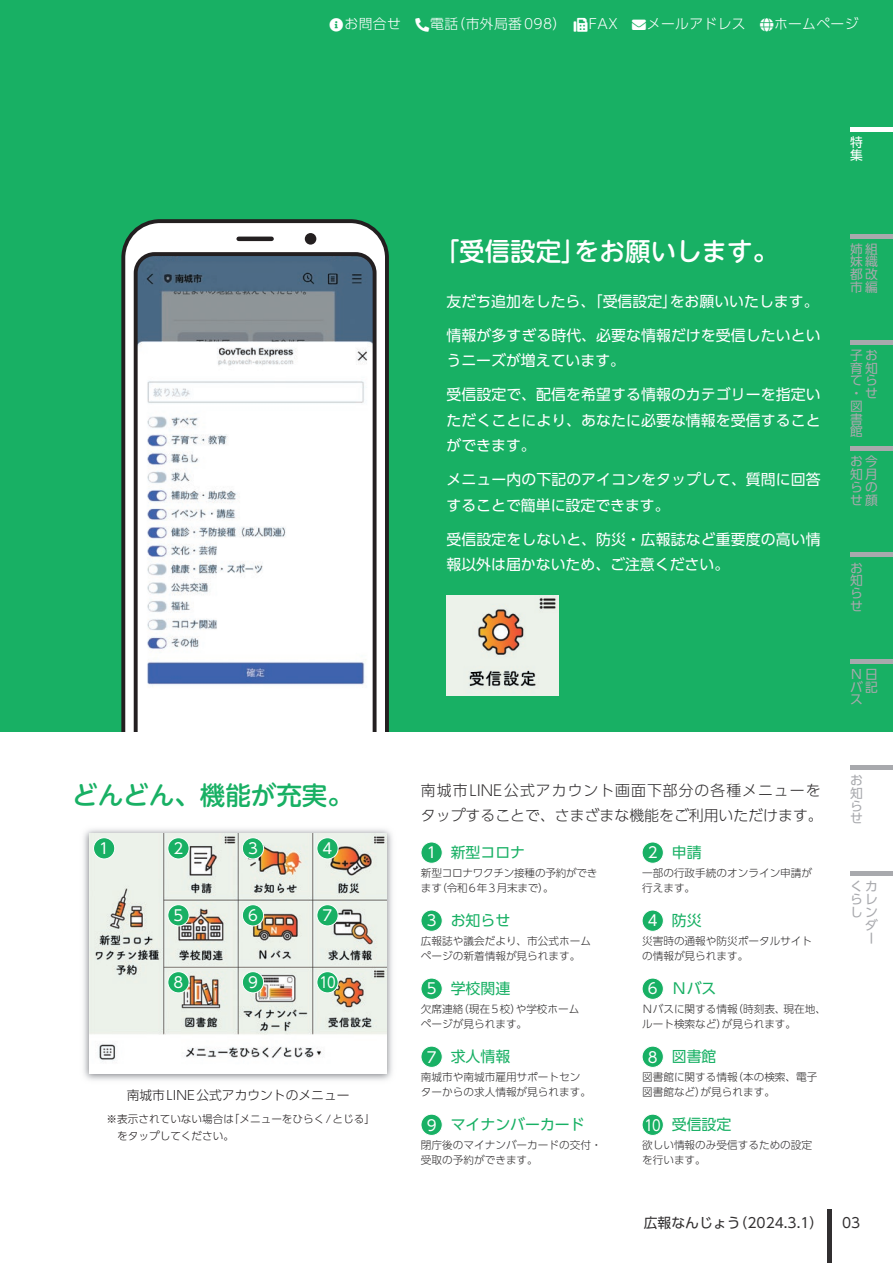
<style>
.page{position:relative;width:893px;height:1263px;background:#fff}
.page>*{position:absolute;margin:0;border:0;box-sizing:border-box;transform-origin:0 0}
.t1{font:500 25.5px "UD Shin M Go Pr 6 N";color:#fff}
.t2{font:500 25.5px "UD Shin M Go Pr 6 N";color:#18b064}
.t3{font:14.85px/25.5px "UD Shin Go Pr 6 N";letter-spacing:.005em;color:#fff}
.t4{font:300 14.85px/25.5px "UD Shin Go Pr 6 N";color:#312f30}
.t5{font:14.85px "UD Shin Go Pr 6 N";color:#18b064}
.t6{font:14.85px "UD Shin Go Pr 6 N";letter-spacing:.005em;color:#fff;scale:.88 1}
.t7{font:300 13.8px "UD Shin Go Pr 6 N";letter-spacing:.025em;color:#fff}
.t8{font:13.8px "UD Shin Go Pr 6 N";color:#312f30}
.t9{font:12.75px/12.8px "UD Shin Go Pr 6 N";color:#a8a9ad;text-align:justify}
.t10{font:300 12.75px "UD Shin Go Pr 6 N";color:#231f20}
.t11{font:12.75px/12.8px "UD Shin Go Pr 6 N";color:#fff}
.t12{font:300 10.65px/14.9px "UD Shin Go Pr 6 N";color:#312f30}
.t13{font:300 10.65px/17px "UD Shin Go Pr 6 N";color:#231f20}
.t14{font:300 10.65px/14.9px "UD Shin Go Pr 6 N";letter-spacing:-.025em;color:#312f30}
.s1{color:#fff}
</style>
<div class="page">
<div style="left:0;top:0;width:893px;height:731px;background:#18b064"></div>
<svg style="left:121px;top:219px;width:268px;height:512px;background:#b0b4b1"></svg>
<hr style="left:239px;top:237px;width:33px;height:4px;background:#231f20">
<div style="left:305px;top:233px;width:11px;height:12px;background:#231f20;border-radius:50%"></div>
<svg style="left:134px;top:252px;width:243px;height:479px;background:#ced4da"></svg>
<img style="left:446px;top:595px;width:113px;height:100px">
<img style="left:83px;top:829px;width:309px;height:252px">
<img style="left:89px;top:833px;width:298px;height:241px">
<div style="left:94px;top:838px;width:21px;height:21px;background:#18b064;border-radius:50%"></div>
<div style="left:93px;top:837px;width:22px;height:22px;border:1px solid #fff;border-radius:50%"></div>
<div style="left:421px;top:842px;width:21px;height:21px;background:#18b064;border-radius:50%"></div>
<div style="left:421px;top:842px;width:21px;height:21px;border:1px solid #fff;border-radius:50%"></div>
<div style="left:642px;top:842px;width:21px;height:21px;background:#18b064;border-radius:50%"></div>
<div style="left:642px;top:842px;width:22px;height:21px;border:1px solid #fff;border-radius:50%"></div>
<div style="left:421px;top:910px;width:21px;height:21px;background:#18b064;border-radius:50%"></div>
<div style="left:421px;top:910px;width:21px;height:21px;border:1px solid #fff;border-radius:50%"></div>
<div style="left:642px;top:910px;width:21px;height:21px;background:#18b064;border-radius:50%"></div>
<div style="left:642px;top:910px;width:22px;height:21px;border:1px solid #fff;border-radius:50%"></div>
<div style="left:421px;top:978px;width:21px;height:21px;background:#18b064;border-radius:50%"></div>
<div style="left:421px;top:978px;width:21px;height:21px;border:1px solid #fff;border-radius:50%"></div>
<div style="left:642px;top:978px;width:21px;height:21px;background:#18b064;border-radius:50%"></div>
<div style="left:642px;top:978px;width:22px;height:21px;border:1px solid #fff;border-radius:50%"></div>
<div style="left:421px;top:1046px;width:21px;height:21px;background:#18b064;border-radius:50%"></div>
<div style="left:421px;top:1046px;width:21px;height:21px;border:1px solid #fff;border-radius:50%"></div>
<div style="left:642px;top:1046px;width:21px;height:21px;background:#18b064;border-radius:50%"></div>
<div style="left:642px;top:1046px;width:22px;height:21px;border:1px solid #fff;border-radius:50%"></div>
<div style="left:421px;top:1114px;width:21px;height:21px;background:#18b064;border-radius:50%"></div>
<div style="left:421px;top:1114px;width:21px;height:21px;border:1px solid #fff;border-radius:50%"></div>
<div style="left:642px;top:1114px;width:21px;height:21px;background:#18b064;border-radius:50%"></div>
<div style="left:642px;top:1114px;width:22px;height:21px;border:1px solid #fff;border-radius:50%"></div>
<div style="left:168px;top:838px;width:21px;height:21px;background:#18b064;border-radius:50%"></div>
<div style="left:168px;top:837px;width:21px;height:22px;border:1px solid #fff;border-radius:50%"></div>
<div style="left:242px;top:838px;width:22px;height:21px;background:#18b064;border-radius:50%"></div>
<div style="left:242px;top:837px;width:22px;height:22px;border:1px solid #fff;border-radius:50%"></div>
<div style="left:317px;top:838px;width:21px;height:21px;background:#18b064;border-radius:50%"></div>
<div style="left:317px;top:837px;width:21px;height:22px;border:1px solid #fff;border-radius:50%"></div>
<div style="left:168px;top:905px;width:21px;height:21px;background:#18b064;border-radius:50%"></div>
<div style="left:168px;top:904px;width:21px;height:22px;border:1px solid #fff;border-radius:50%"></div>
<div style="left:242px;top:905px;width:22px;height:21px;background:#18b064;border-radius:50%"></div>
<div style="left:242px;top:904px;width:22px;height:22px;border:1px solid #fff;border-radius:50%"></div>
<div style="left:317px;top:905px;width:21px;height:21px;background:#18b064;border-radius:50%"></div>
<div style="left:317px;top:904px;width:21px;height:22px;border:1px solid #fff;border-radius:50%"></div>
<div style="left:168px;top:972px;width:21px;height:21px;background:#18b064;border-radius:50%"></div>
<div style="left:168px;top:971px;width:21px;height:22px;border:1px solid #fff;border-radius:50%"></div>
<div style="left:242px;top:972px;width:22px;height:21px;background:#18b064;border-radius:50%"></div>
<div style="left:242px;top:971px;width:22px;height:22px;border:1px solid #fff;border-radius:50%"></div>
<div style="left:317px;top:972px;width:21px;height:21px;background:#18b064;border-radius:50%"></div>
<div style="left:317px;top:971px;width:21px;height:22px;border:1px solid #fff;border-radius:50%"></div>
<hr style="left:827px;top:1210px;width:4px;height:53px;background:#312f30">
<hr style="left:850px;top:234px;width:43px;height:4px;background:#a8a9ad">
<hr style="left:850px;top:128px;width:43px;height:4px;background:#fff">
<hr style="left:850px;top:340px;width:43px;height:4px;background:#a8a9ad">
<div style="left:850px;top:446px;width:43px;height:5px;background:#a8a9ad"></div>
<hr style="left:850px;top:553px;width:43px;height:4px;background:#a8a9ad">
<hr style="left:850px;top:659px;width:43px;height:4px;background:#a8a9ad">
<div style="left:850px;top:765px;width:43px;height:5px;background:#a8a9ad"></div>
<hr style="left:850px;top:872px;width:43px;height:4px;background:#a8a9ad">
<p class="t7" style="left:344px;top:13px;width:516px">お問合せ　 電話（市外局番098）　 FAX　 メールアドレス　 ホームページ</p>
<p class="t11" style="left:850px;top:136px;width:14px">特集</p>
<h1 class="t1" style="left:434px;top:229px;width:346px">「受信設定」をお願いします。</h1>
<h2 class="t3" style="left:446px;top:288px;width:374px">友だち追加をしたら、「受信設定」をお願いいたします。</h2>
<h2 class="t3" style="left:446px;top:322px;width:376px">情報が多すぎる時代、必要な情報だけを受信したいというニーズが増えています。</h2>
<h2 class="t3" style="left:446px;top:381px;width:376px;text-align:justify">受信設定で、配信を希望する情報のカテゴリーを指定いただくことにより、あなたに必要な情報を受信することができます。</h2>
<h2 class="t3" style="left:446px;top:466px;width:376px">メニュー内の下記のアイコンをタップして、質問に回答することで簡単に設定できます。</h2>
<h2 class="t3" style="left:446px;top:526px;width:376px">受信設定をしないと、防災・広報誌など重要度の高い情報以外は届かないため、ご注意ください。</h2>
<h1 class="t2" style="left:72px;top:774px;width:282px">どんどん、機能が充実。</h1>
<h2 class="t4" style="left:421px;top:777px;width:403px">南城市LINE公式アカウント画面下部分の各種メニューをタップすることで、さまざまな機能をご利用いただけます。</h2>
<h2 class="t3" style="left:174px;top:835px;width:11px">2</h2>
<h2 class="t3" style="left:248px;top:835px;width:11px">3</h2>
<h2 class="t3" style="left:323px;top:835px;width:11px">4</h2>
<h2 class="t3" style="left:99px;top:835px;width:11px">1</h2>
<h2 class="t5" style="left:427px;top:841px;width:100px"><span class="s1">1</span> 新型コロナ</h2>
<h2 class="t5" style="left:648px;top:841px;width:55px"><span class="s1">2</span> 申請</h2>
<p class="t14" style="left:421px;top:865px;width:178px">新型コロナワクチン接種の予約ができます（令和6年3月末まで）。</p>
<p class="t12" style="left:642px;top:865px;width:172px">一部の行政手続のオンライン申請が行えます。</p>
<h2 class="t3" style="left:174px;top:902px;width:11px">5</h2>
<h2 class="t3" style="left:248px;top:902px;width:11px">6</h2>
<h2 class="t3" style="left:323px;top:902px;width:11px">7</h2>
<h2 class="t5" style="left:427px;top:909px;width:85px"><span class="s1">3</span> お知らせ</h2>
<h2 class="t5" style="left:648px;top:909px;width:55px"><span class="s1">4</span> 防災</h2>
<p class="t12" style="left:421px;top:933px;width:172px">広報誌や議会だより、市公式ホームページの新着情報が見られます。</p>
<p class="t12" style="left:642px;top:933px;width:172px">災害時の通報や防災ポータルサイトの情報が見られます。</p>
<h2 class="t3" style="left:174px;top:969px;width:11px">8</h2>
<h2 class="t3" style="left:248px;top:969px;width:11px">9</h2>
<h2 class="t6" style="left:319px;top:970px;width:20px">10</h2>
<h2 class="t5" style="left:427px;top:977px;width:85px"><span class="s1">5</span> 学校関連</h2>
<h2 class="t5" style="left:648px;top:977px;width:70px"><span class="s1">6</span> Ｎバス</h2>
<p class="t12" style="left:421px;top:1001px;width:160px">欠席連絡（現在5校）や学校ホームページが見られます。</p>
<p class="t12" style="left:642px;top:1001px;width:185px">Ｎバスに関する情報（時刻表、現在地、ルート検索など）が見られます。</p>
<h2 class="t5" style="left:427px;top:1045px;width:85px"><span class="s1">7</span> 求人情報</h2>
<h2 class="t5" style="left:648px;top:1045px;width:70px"><span class="s1">8</span> 図書館</h2>
<p class="t10" style="left:127px;top:1085px;width:224px">南城市LINE公式アカウントのメニュー</p>
<p class="t13" style="left:107px;top:1110px;width:270px">※表示されていない場合は「メニューをひらく/とじる」　をタップしてください。</p>
<p class="t12" style="left:421px;top:1069px;width:172px">南城市や南城市雇用サポートセンターからの求人情報が見られます。</p>
<p class="t12" style="left:642px;top:1069px;width:177px">図書館に関する情報（本の検索、電子図書館など）が見られます。</p>
<h2 class="t5" style="left:427px;top:1113px;width:159px"><span class="s1">9</span> マイナンバーカード</h2>
<h2 class="t5" style="left:645px;top:1113px;width:88px"><span class="s1">10</span> 受信設定</h2>
<p class="t12" style="left:421px;top:1137px;width:182px">閉庁後のマイナンバーカードの交付・受取の予約ができます。</p>
<p class="t12" style="left:642px;top:1137px;width:172px">欲しい情報のみ受信するための設定を行います。</p>
<p class="t9" style="left:850px;top:242px;width:29px">姉組妹織都改市編</p>
<p class="t9" style="left:850px;top:348px;width:28px;text-align:left">子お育知てら・<br>図書館</p>
<p class="t9" style="left:865px;top:387px;width:13px">せ</p>
<p class="t9" style="left:850px;top:455px;width:29px;text-align:left">お今知月らのせ顔</p>
<p class="t9" style="left:850px;top:561px;width:14px">お知らせ</p>
<p class="t9" style="left:850px;top:667px;width:29px">Ｎ日バ記ス</p>
<p class="t9" style="left:850px;top:774px;width:14px">お知らせ</p>
<p class="t9" style="left:850px;top:880px;width:27px">くカ</p>
<p class="t9" style="left:850px;top:893px;width:28px">らレ</p>
<p class="t9" style="left:850px;top:905px;width:28px">しン</p>
<p class="t9" style="left:865px;top:918px;width:14px">ダ</p>
<p class="t9" style="left:865px;top:931px;width:9px">ー</p>
<p class="t8" style="left:644px;top:1212px;width:181px">広報なんじょう（2024.3.1）</p>
<p class="t8" style="left:842px;top:1212px;width:20px">03</p>
</div>
